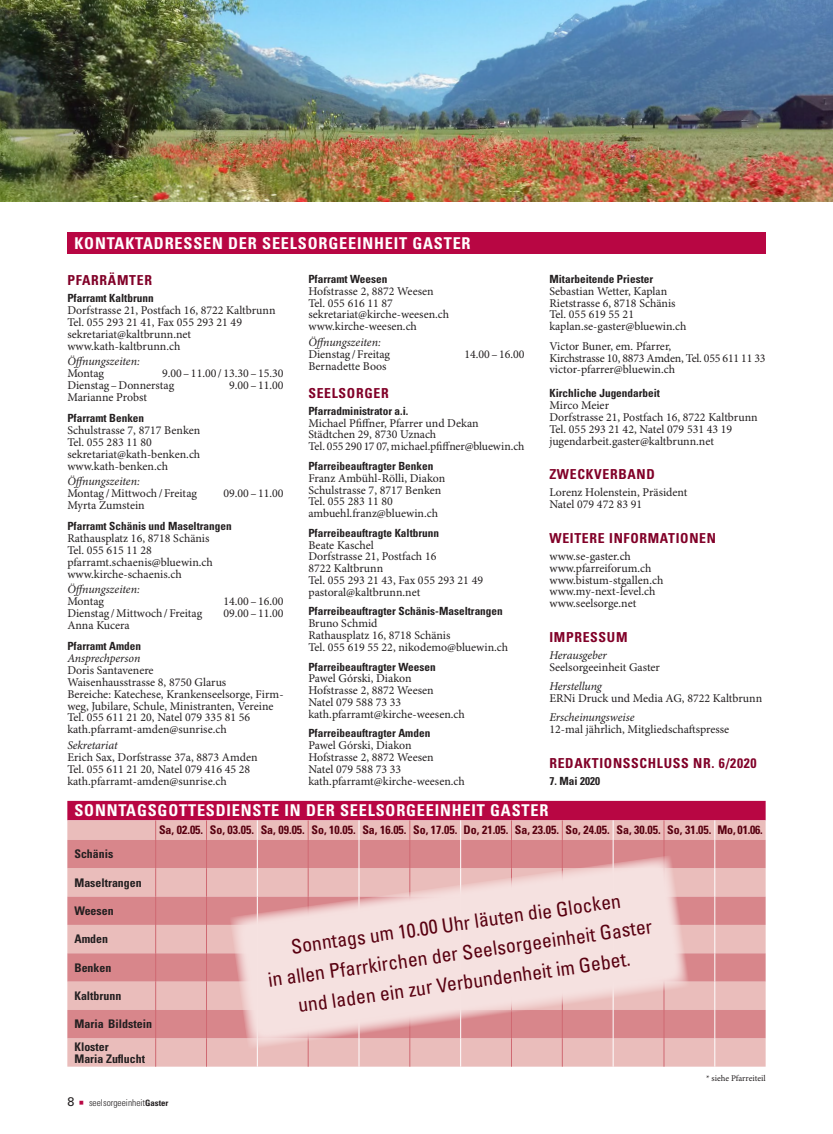
<style>
.page{position:relative;width:833px;height:1134px;background:#fff}
.page>*{position:absolute;margin:0;border:0;box-sizing:border-box;transform-origin:0 0}
.t1{font:condensed 19.88px/29.5px "Univers LT Std";color:#580010;text-align:center}
.t2{font:700 condensed 16.25px "Univers LT Std";letter-spacing:.05em;color:#fff}
.t3{font:700 condensed 13.75px "Univers LT Std";letter-spacing:.05em;color:#810128}
.t4{font:11.88px/11.9px "Minion Pro";color:#231f20}
.t5{font:italic 11.88px "Minion Pro";letter-spacing:-.01em;color:#231f20}
.t6{font:700 condensed 11.88px "Univers LT Std";color:#580010}
.t7{font:700 condensed 11.88px/22.1px "Univers LT Std";color:#231f20}
.t8{font:700 condensed 11.25px "Univers LT Std";color:#231f20}
.t9{font:300 condensed 9.38px "Univers LT Std";color:#231f20}
.t10{font:8.75px "Minion Pro";letter-spacing:-.005em;color:#231f20}
.s1{font-weight:400;font-stretch:normal;font-size:12.5px}
.s2{font-family:"Minion Pro";font-weight:400;font-stretch:normal;font-size:13.12px;color:#b80643}
.s3{font-weight:700;font-size:8.75px}
</style>
<div class="page">
<img style="left:0;top:0;width:833px;height:201px">
<div style="left:67px;top:232px;width:698px;height:21px;background:#b80643"></div>
<svg style="left:67px;top:801px;width:698px;height:266px;background:#dc9099"></svg>
<svg style="left:229px;top:855px;width:461px;height:195px;background:#edc8c8"></svg>
<h2 class="t2" style="left:74px;top:233px;width:398px">KONTAKTADRESSEN DER SEELSORGEEINHEIT GASTER</h2>
<p class="t3" style="left:67px;top:271px;width:86px">PFARRÄMTER</p>
<p class="t8" style="left:67px;top:291px;width:88px">Pfarramt Kaltbrunn</p>
<p class="t4" style="left:67px;top:304px;width:210px">Dorfstrasse 21, Postfach 16, 8722 Kaltbrunn Tel. 055 293 21 41, Fax 055 293 21 49 sekretariat@kaltbrunn.net www.kath-kaltbrunn.ch</p>
<p class="t5" style="left:67px;top:354px;width:74px">Öffnungszeiten:</p>
<p class="t4" style="left:67px;top:368px;width:38px">Montag</p>
<p class="t4" style="left:67px;top:368px;width:218px;text-indent:95px">9.00–11.00 / 13.30–15.30<br>Dienstag–Donnerstag</p>
<p class="t4" style="left:229px;top:380px;width:56px">9.00–11.00</p>
<p class="t4" style="left:67px;top:392px;width:81px">Marianne Probst</p>
<p class="t8" style="left:67px;top:411px;width:78px">Pfarramt Benken</p>
<p class="t4" style="left:67px;top:424px;width:134px">Schulstrasse 7, 8717 Benken<br>Tel. 055 283 11 80 sekretariat@kath-benken.ch www.kath-benken.ch</p>
<p class="t5" style="left:67px;top:474px;width:74px">Öffnungszeiten:</p>
<p class="t4" style="left:67px;top:488px;width:131px">Montag /Mittwoch/Freitag</p>
<p class="t4" style="left:223px;top:488px;width:62px">09.00–11.00</p>
<p class="t4" style="left:67px;top:500px;width:79px">Myrta Zumstein</p>
<p class="t8" style="left:67px;top:519px;width:166px">Pfarramt Schänis und Maseltrangen</p>
<p class="t4" style="left:67px;top:533px;width:147px">Rathausplatz 16, 8718 Schänis<br>Tel. 055 615 11 28 pfarramt.schaenis@bluewin.ch www.kirche-schaenis.ch</p>
<p class="t5" style="left:67px;top:582px;width:74px">Öffnungszeiten:</p>
<p class="t4" style="left:67px;top:596px;width:38px">Montag</p>
<p class="t4" style="left:223px;top:596px;width:62px">14.00–16.00</p>
<p class="t4" style="left:67px;top:608px;width:136px">Dienstag /Mittwoch/Freitag</p>
<p class="t4" style="left:223px;top:608px;width:62px">09.00–11.00</p>
<p class="t4" style="left:67px;top:620px;width:64px">Anna Kucera</p>
<p class="t8" style="left:67px;top:639px;width:75px">Pfarramt Amden</p>
<p class="t5" style="left:67px;top:651px;width:75px">Ansprechperson</p>
<p class="t4" style="left:67px;top:664px;width:218px">Doris Santavenere<br>Waisenhausstrasse 8, 8750 Glarus<br>Bereiche: Katechese, Krankenseelsorge, Firm&shy;weg, Jubilare, Schule, Ministranten, Vereine Tel. 055 611 21 20, Natel 079 335 81 56 kath.pfarramt-amden@sunrise.ch</p>
<p class="t5" style="left:67px;top:738px;width:52px">Sekretariat</p>
<p class="t4" style="left:67px;top:752px;width:192px">Erich Sax, Dorfstrasse 37a, 8873 Amden<br>Tel. 055 611 21 20, Natel 079 416 45 28 kath.pfarramt-amden@sunrise.ch</p>
<p class="t8" style="left:308px;top:272px;width:81px">Pfarramt Weesen</p>
<p class="t4" style="left:308px;top:285px;width:142px">Hofstrasse 2, 8872 Weesen<br>Tel. 055 616 11 87 sekretariat@kirche-weesen.ch www.kirche-weesen.ch</p>
<p class="t5" style="left:308px;top:335px;width:74px">Öffnungszeiten:</p>
<p class="t4" style="left:308px;top:349px;width:83px">Dienstag /Freitag</p>
<p class="t4" style="left:464px;top:349px;width:62px">14.00–16.00</p>
<p class="t4" style="left:308px;top:360px;width:80px">Bernadette Boos</p>
<p class="t3" style="left:308px;top:384px;width:82px">SEELSORGER</p>
<p class="t8" style="left:308px;top:404px;width:101px">Pfarradministrator a.i.</p>
<p class="t4" style="left:308px;top:417px;width:218px">Michael Pfiffner, Pfarrer und Dekan<br>Städtchen 29, 8730 Uznach<br>Tel. 055 290 17 07, michael.pfiffner@bluewin.ch</p>
<p class="t8" style="left:308px;top:459px;width:126px">Pfarreibeauftragter Benken</p>
<p class="t4" style="left:308px;top:472px;width:138px">Franz Ambühl-Rölli, Diakon<br>Schulstrasse 7, 8717 Benken<br>Tel. 055 283 11 80 ambuehl.franz@bluewin.ch</p>
<p class="t8" style="left:308px;top:526px;width:132px">Pfarreibeauftragte Kaltbrunn</p>
<p class="t4" style="left:308px;top:539px;width:176px">Beate Kaschel<br>Dorfstrasse 21, Postfach 16<br>8722 Kaltbrunn<br>Tel. 055 293 21 43, Fax 055 293 21 49 pastoral@kaltbrunn.net</p>
<p class="t8" style="left:308px;top:604px;width:196px">Pfarreibeauftragter Schänis-Maseltrangen</p>
<p class="t4" style="left:308px;top:618px;width:201px">Bruno Schmid<br>Rathausplatz 16, 8718 Schänis<br>Tel. 055 619 55 22, nikodemo@bluewin.ch</p>
<p class="t8" style="left:308px;top:660px;width:129px">Pfarreibeauftragter Weesen</p>
<p class="t4" style="left:308px;top:673px;width:158px">Pawel Górski, Diakon<br>Hofstrasse 2, 8872 Weesen<br>Natel 079 588 73 33 kath.pfarramt@kirche-weesen.ch</p>
<p class="t8" style="left:308px;top:726px;width:123px">Pfarreibeauftragter Amden</p>
<p class="t4" style="left:308px;top:740px;width:158px">Pawel Górski, Diakon<br>Hofstrasse 2, 8872 Weesen<br>Natel 079 588 73 33 kath.pfarramt@kirche-weesen.ch</p>
<p class="t8" style="left:549px;top:272px;width:105px">Mitarbeitende Priester</p>
<p class="t4" style="left:549px;top:285px;width:139px">Sebastian Wetter, Kaplan<br>Rietstrasse 6, 8718 Schänis<br>Tel. 055 619 55 21 kaplan.se-gaster@bluewin.ch</p>
<p class="t4" style="left:549px;top:340px;width:218px">Victor Buner, em. Pfarrer,<br>Kirchstrasse 10, 8873 Amden, Tel. 055 611 11 33 victor-pfarrer@bluewin.ch</p>
<p class="t8" style="left:549px;top:386px;width:112px">Kirchliche Jugendarbeit</p>
<p class="t4" style="left:549px;top:400px;width:210px">Mirco Meier<br>Dorfstrasse 21, Postfach 16, 8722 Kaltbrunn<br>Tel. 055 293 21 42, Natel 079 531 43 19 jugendarbeit.gaster@kaltbrunn.net</p>
<p class="t3" style="left:549px;top:466px;width:107px">ZWECKVERBAND</p>
<p class="t4" style="left:549px;top:487px;width:139px">Lorenz Holenstein, Präsident<br>Natel 079 472 83 91</p>
<p class="t3" style="left:549px;top:529px;width:168px">WEITERE INFORMATIONEN</p>
<p class="t4" style="left:549px;top:550px;width:115px">www.se-gaster.ch www.pfarreiforum.ch www.bistum-stgallen.ch www.my-next-level.ch www.seelsorge.net</p>
<p class="t3" style="left:549px;top:628px;width:80px">IMPRESSUM</p>
<p class="t5" style="left:549px;top:648px;width:59px">Herausgeber</p>
<p class="t4" style="left:549px;top:661px;width:112px">Seelsorgeeinheit Gaster</p>
<p class="t5" style="left:549px;top:679px;width:54px">Herstellung</p>
<p class="t4" style="left:549px;top:693px;width:214px">ERNi Druck und Media AG, 8722 Kaltbrunn</p>
<p class="t5" style="left:549px;top:710px;width:87px">Erscheinungsweise</p>
<p class="t4" style="left:549px;top:724px;width:181px">12-mal jährlich, Mitgliedschaftspresse</p>
<p class="t3" style="left:549px;top:754px;width:209px">REDAKTIONSSCHLUSS NR. 6/2020</p>
<p class="t8" style="left:549px;top:774px;width:52px">7. Mai 2020</p>
<h2 class="t2" style="left:74px;top:801px;width:475px">SONNTAGSGOTTESDIENSTE IN DER SEELSORGEEINHEIT GASTER</h2>
<p class="t6" style="left:159px;top:823px;width:605px">Sa, 02.05. So, 03.05. Sa, 09.05. So, 10.05. Sa, 16.05. So, 17.05. Do, 21.05. Sa, 23.05. So, 24.05. Sa, 30.05. So, 31.05. Mo, 01.06.</p>
<p class="t7" style="left:74px;top:843px;width:40px">Schänis</p>
<p class="t7" style="left:74px;top:871px;width:69px">Maseltrangen</p>
<p class="t7" style="left:74px;top:900px;width:41px">Weesen</p>
<p class="t7" style="left:74px;top:928px;width:35px">Amden</p>
<p class="t7" style="left:74px;top:956px;width:38px">Benken</p>
<p class="t7" style="left:74px;top:985px;width:48px">Kaltbrunn</p>
<p class="t7" style="left:74px;top:1013px;width:79px">Maria Bildstein<br>Kloster</p>
<p class="t7" style="left:74px;top:1048px;width:72px">Maria Zuflucht</p>
<h1 class="t1" style="left:262px;top:936px;width:389px;rotate:-8deg">Sonntags um 10.00 Uhr läuten die Glocken<br>in allen Pfarrkirchen der Seelsorgeeinheit Gaster und laden ein zur Verbundenheit im Gebet.</h1>
<p class="t9" style="left:67px;top:1097px;width:103px"><span class="s1">8</span> <span class="s2">■</span> seelsorgeeinheit<span class="s3">Gaster</span></p>
<p class="t10" style="left:706px;top:1073px;width:61px">* siehe Pfarreiteil</p>
</div>
